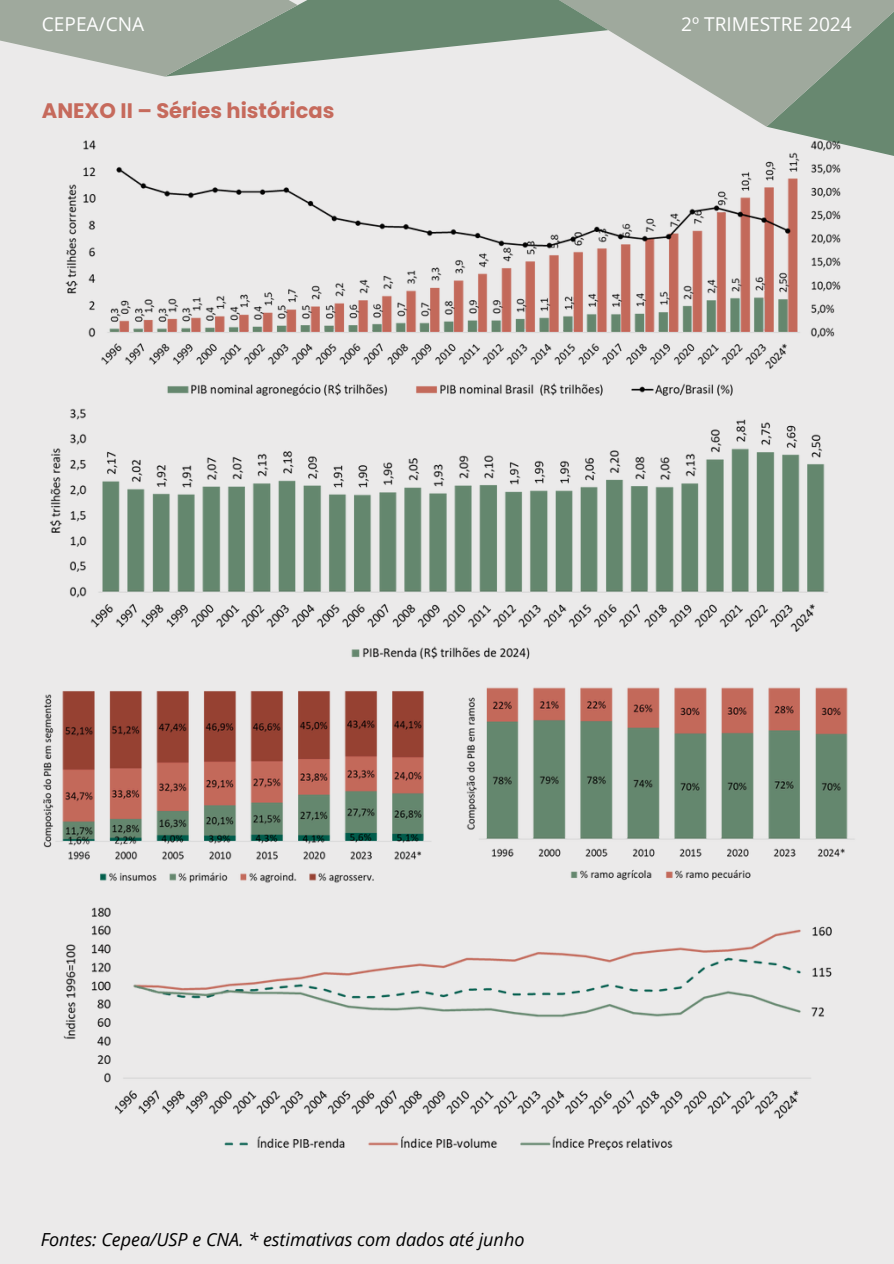
<style>
.page{position:relative;width:894px;height:1264px;background:#fff}
.page>*{position:absolute;margin:0;border:0;box-sizing:border-box;transform-origin:0 0}
.t1{font:700 21px "Poppins";color:#c66a5c}
.t2{font:19.05px "Open Sans";color:#fff}
.t3{font:italic 18px "Open Sans";color:#000}
</style>
<div class="page">
<div style="left:0;top:0;width:893px;height:1263px;background:#ebeaea"></div>
<svg style="left:768px;top:127px;width:125px;height:29px"></svg>
<svg style="left:608px;top:0;width:285px;height:127px;fill:#9fa99d"></svg>
<svg style="left:0;top:0;width:608px;height:77px"></svg>
<img style="left:65px;top:133px;width:781px;height:263px">
<img style="left:50px;top:408px;width:778px;height:252px">
<img style="left:43px;top:687px;width:811px;height:196px">
<img style="left:63px;top:907px;width:769px;height:244px">
<p class="t2" style="left:42px;top:11px;width:104px">CEPEA/CNA</p>
<p class="t2" style="left:681px;top:11px;width:172px">2º TRIMESTRE 2024</p>
<p class="t1" style="left:42px;top:96px;width:294px">ANEXO II – Séries históricas</p>
<p class="t3" style="left:41px;top:1226px;width:485px">Fontes: Cepea/USP e CNA. * estimativas com dados até junho</p>
</div>
